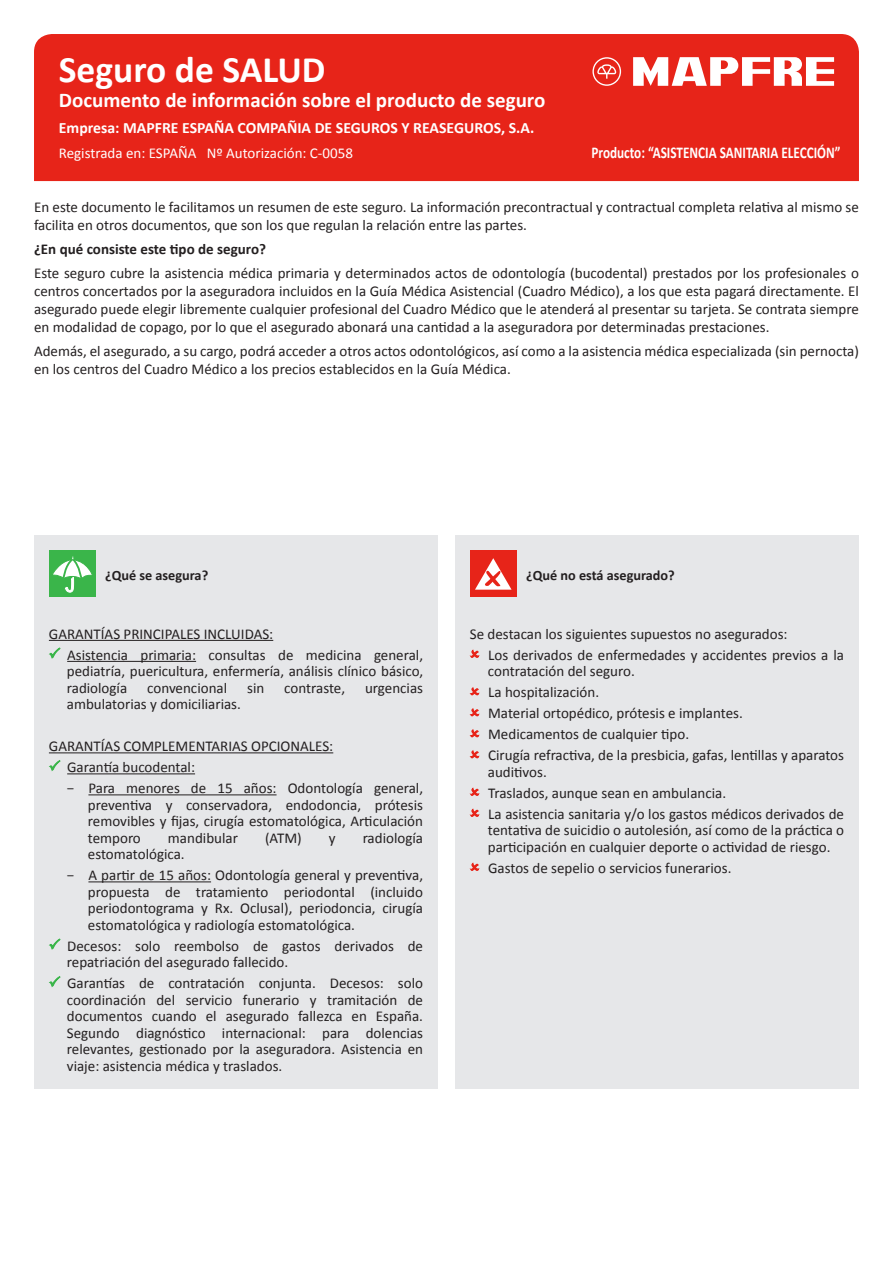
<style>
.page{position:relative;width:893px;height:1263px;background:#fff}
.page>*{position:absolute;margin:0;border:0;box-sizing:border-box;transform-origin:0 0}
.t1{font:700 37.5px "Calibri";color:#fff}
.t2{font:700 21px "Calibri";color:#fff}
.t3{font:700 16.5px "Calibri";color:#fff;scale:.8 1}
.t4{font:700 15.75px "Calibri";color:#fff}
.t5{font:15px/16.5px "Calibri";color:#231f20}
.t6{font:15px "Calibri";color:#fff}
.t7{font:700 15px "Calibri";color:#231f20}
.t8{font:700 14.25px "Calibri";color:#231f20}
</style>
<div class="page">
<div style="left:34px;top:34px;width:825px;height:147px;background:#e72419"></div>
<svg style="left:592px;top:57px;width:29px;height:29px"></svg>
<svg style="left:633px;top:57px;width:201px;height:29px"></svg>
<div style="left:34px;top:536px;width:404px;height:553px;background:#e6e7e9"></div>
<hr style="left:49px;top:640px;width:224px;height:1px;background:#231f20">
<hr style="left:67px;top:661px;width:129px;height:1px;background:#231f20">
<hr style="left:49px;top:752px;width:284px;height:1px;background:#231f20">
<hr style="left:67px;top:773px;width:128px;height:1px;background:#231f20">
<hr style="left:88px;top:794px;width:189px;height:1px;background:#231f20">
<hr style="left:88px;top:881px;width:123px;height:1px;background:#231f20">
<div style="left:455px;top:536px;width:404px;height:553px;background:#e6e7e9"></div>
<div style="left:49px;top:550px;width:47px;height:47px;background:#3ab54a"></div>
<svg style="left:53px;top:556px;width:39px;height:36px"></svg>
<div style="left:470px;top:550px;width:47px;height:47px;background:#e72419"></div>
<svg style="left:475px;top:558px;width:37px;height:32px"></svg>
<svg style="left:49px;top:647px;width:12px;height:12px"></svg>
<svg style="left:49px;top:760px;width:12px;height:11px"></svg>
<svg style="left:49px;top:938px;width:12px;height:12px"></svg>
<svg style="left:49px;top:976px;width:12px;height:11px"></svg>
<svg style="left:469px;top:649px;width:11px;height:9px"></svg>
<svg style="left:469px;top:687px;width:11px;height:9px"></svg>
<svg style="left:469px;top:708px;width:11px;height:9px"></svg>
<svg style="left:469px;top:729px;width:11px;height:9px"></svg>
<svg style="left:469px;top:750px;width:11px;height:9px"></svg>
<svg style="left:469px;top:787px;width:11px;height:9px"></svg>
<svg style="left:469px;top:808px;width:11px;height:9px"></svg>
<svg style="left:469px;top:862px;width:11px;height:9px"></svg>
<h1 class="t1" style="left:59px;top:45px;width:268px">Seguro de SALUD</h1>
<h2 class="t2" style="left:59px;top:87px;width:488px">Documento de información sobre el producto de seguro</h2>
<p class="t4" style="left:59px;top:117px;width:477px">Empresa: MAPFRE ESPAÑA COMPAÑIA DE SEGUROS Y REASEGUROS, S.A.</p>
<p class="t6" style="left:59px;top:144px;width:296px">Registrada en: ESPAÑA Nº Autorización: C-0058</p>
<p class="t3" style="left:591px;top:142px;width:313px">Producto: “ASISTENCIA SANITARIA ELECCIÓN”</p>
<p class="t5" style="left:34px;top:198px;width:826px;line-height:18px">En este documento le facilitamos un resumen de este seguro. La información precontractual y contractual completa relativa al mismo se facilita en otros documentos, que son los que regulan la relación entre las partes.</p>
<p class="t7" style="left:34px;top:239px;width:233px">¿En qué consiste este tipo de seguro?</p>
<p class="t5" style="left:34px;top:264px;width:826px;line-height:18px;text-align:justify">Este seguro cubre la asistencia médica primaria y determinados actos de odontología (bucodental) prestados por los profesionales o centros concertados por la aseguradora incluidos en la Guía Médica Asistencial (Cuadro Médico), a los que esta pagará directamente. El asegurado puede elegir libremente cualquier profesional del Cuadro Médico que le atenderá al presentar su tarjeta. Se contrata siempre en modalidad de copago, por lo que el asegurado abonará una cantidad a la aseguradora por determinadas prestaciones.</p>
<p class="t5" style="left:34px;top:342px;width:826px;line-height:18px">Además, el asegurado, a su cargo, podrá acceder a otros actos odontológicos, así como a la asistencia médica especializada (sin pernocta) en los centros del Cuadro Médico a los precios establecidos en la Guía Médica.</p>
<p class="t8" style="left:105px;top:566px;width:105px">¿Qué se asegura?</p>
<p class="t5" style="left:67px;top:623px;width:357px;line-height:21px;text-indent:-18px">GARANTÍAS PRINCIPALES INCLUIDAS:<br>Asistencia primaria: consultas de medicina general,</p>
<p class="t5" style="left:67px;top:663px;width:358px">pediatría, puericultura, enfermería, análisis clínico básico, radiología</p>
<p class="t5" style="left:147px;top:679px;width:81px">convencional</p>
<p class="t5" style="left:247px;top:679px;width:19px">sin</p>
<p class="t5" style="left:284px;top:679px;width:62px">contraste,</p>
<p class="t5" style="left:365px;top:679px;width:60px">urgencias</p>
<p class="t5" style="left:67px;top:696px;width:176px">ambulatorias y domiciliarias.</p>
<p class="t5" style="left:67px;top:736px;width:358px;line-height:21px;text-indent:-18px">GARANTÍAS COMPLEMENTARIAS OPCIONALES:<br>Garantía bucodental:<br>− Para menores de 15 años: Odontología general,</p>
<p class="t5" style="left:88px;top:796px;width:337px;text-align:justify">preventiva y conservadora, endodoncia, prótesis removibles y fijas, cirugía estomatológica, Articulación temporo</p>
<p class="t5" style="left:168px;top:829px;width:71px">mandibular</p>
<p class="t5" style="left:265px;top:829px;width:38px">(ATM)</p>
<p class="t5" style="left:329px;top:829px;width:8px">y</p>
<p class="t5" style="left:363px;top:829px;width:62px">radiología</p>
<p class="t5" style="left:67px;top:844px;width:358px;line-height:21px;text-indent:21px">estomatológica.<br>− A partir de 15 años: Odontología general y preventiva,</p>
<p class="t5" style="left:88px;top:883px;width:337px;text-align:justify">propuesta de tratamiento periodontal (incluido periodontograma y Rx. Oclusal), periodoncia, cirugía estomatológica y radiología estomatológica.</p>
<p class="t5" style="left:67px;top:937px;width:358px">Decesos: solo reembolso de gastos derivados de repatriación del asegurado fallecido.</p>
<p class="t5" style="left:67px;top:975px;width:358px;text-align:justify">Garantías de contratación conjunta. Decesos: solo coordinación del servicio funerario y tramitación de documentos cuando el asegurado fallezca en España.<br>Segundo diagnóstico internacional: para dolencias relevantes, gestionado por la aseguradora. Asistencia en viaje: asistencia médica y traslados.</p>
<p class="t8" style="left:526px;top:566px;width:150px">¿Qué no está asegurado?</p>
<p class="t5" style="left:488px;top:623px;width:357px;line-height:21px;text-indent:-18px">Se destacan los siguientes supuestos no asegurados:<br>Los derivados de enfermedades y accidentes previos a la</p>
<p class="t5" style="left:488px;top:661px;width:358px;line-height:21px">contratación del seguro.<br>La hospitalización.<br>Material ortopédico, prótesis e implantes.<br>Medicamentos de cualquier tipo.<br>Cirugía refractiva, de la presbicia, gafas, lentillas y aparatos</p>
<p class="t5" style="left:488px;top:761px;width:358px;line-height:21px">auditivos.<br>Traslados, aunque sean en ambulancia.<br>La asistencia sanitaria y/o los gastos médicos derivados de</p>
<p class="t5" style="left:488px;top:822px;width:358px">tentativa de suicidio o autolesión, así como de la práctica o participación en cualquier deporte o actividad de riesgo.</p>
<p class="t5" style="left:488px;top:859px;width:245px">Gastos de sepelio o servicios funerarios.</p>
</div>
